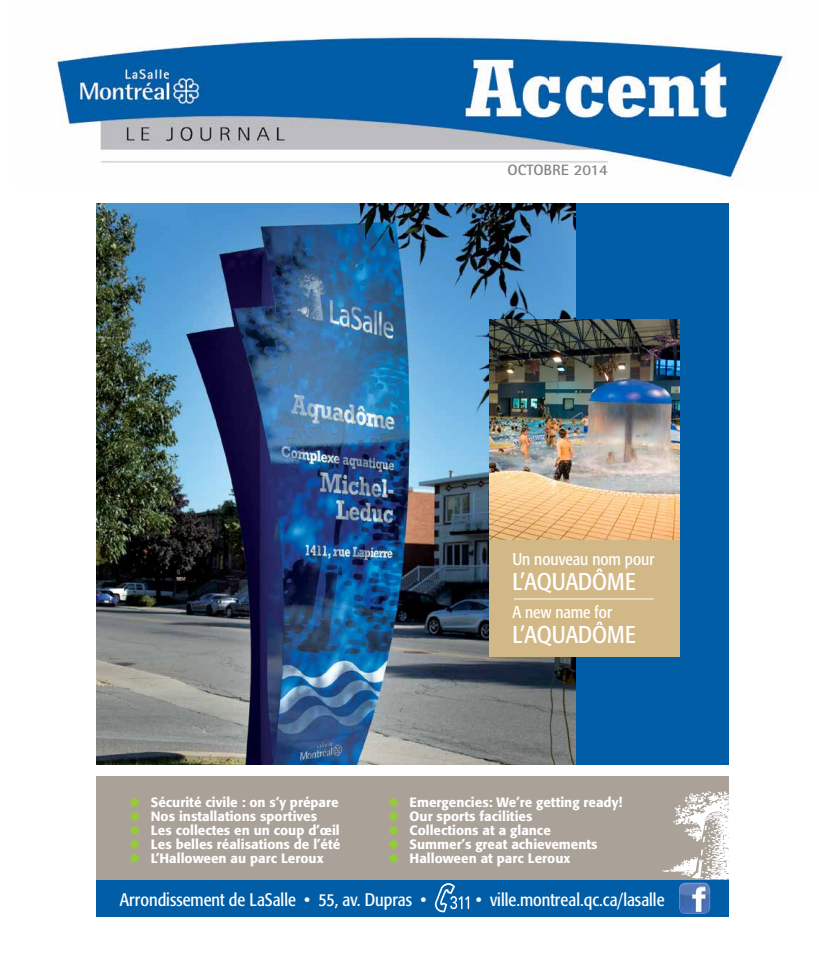
<style>
.page{position:relative;width:819px;height:972px;background:#fff}
.page>*{position:absolute;margin:0;border:0;box-sizing:border-box;transform-origin:0 0}
.t1{font:condensed 24px "Formata";color:#fff}
.t2{font:condensed 18px "Formata";color:#fff}
.t3{font:condensed 17px "Formata";color:#fff}
.t4{font:700 15px "Rotis Sans Serif";color:#828487;scale:1.08 1}
.t5{font:500 13.4px "Formata";color:#fff}
.s1{font-size:30px;color:#96c93d}
</style>
<div class="page">
<img style="left:52px;top:36px;width:735px;height:149px">
<div style="left:96px;top:204px;width:633px;height:561px;background:#005da6"></div>
<img style="left:96px;top:204px;width:480px;height:561px">
<div style="left:96px;top:776px;width:633px;height:111px;background:#aaa199"></div>
<div style="left:96px;top:880px;width:633px;height:37px;background:#005da6"></div>
<img style="left:434px;top:883px;width:36px;height:30px">
<img style="left:662px;top:791px;width:67px;height:88px">
<div style="left:490px;top:540px;width:190px;height:117px;background:#d2b887"></div>
<img style="left:490px;top:320px;width:190px;height:220px">
<img style="left:679px;top:883px;width:31px;height:31px">
<hr style="left:514px;top:598px;width:140px;height:1px;background:#fff">
<p class="t4" style="left:508px;top:161px;width:94px">OCTOBRE 2014</p>
<p class="t3" style="left:512px;top:549px;width:144px">Un nouveau nom pour</p>
<h1 class="t1" style="left:512px;top:567px;width:125px">L’AQUADÔME</h1>
<p class="t3" style="left:512px;top:602px;width:102px">A new name for</p>
<h1 class="t1" style="left:512px;top:620px;width:125px">L’AQUADÔME</h1>
<p class="t5" style="left:130px;top:794px;width:210px"><span class="s1">•</span> Sécurité civile : on s’y prépare</p>
<p class="t5" style="left:130px;top:808px;width:189px"><span class="s1">•</span> Nos installations sportives</p>
<p class="t5" style="left:130px;top:822px;width:211px"><span class="s1">•</span> Les collectes en un coup d’œil</p>
<p class="t5" style="left:130px;top:836px;width:212px"><span class="s1">•</span> Les belles réalisations de l’été</p>
<p class="t5" style="left:130px;top:850px;width:195px"><span class="s1">•</span> L’Halloween au parc Leroux</p>
<p class="t5" style="left:389px;top:794px;width:235px"><span class="s1">•</span> Emergencies: We’re getting ready!</p>
<p class="t5" style="left:389px;top:808px;width:145px"><span class="s1">•</span> Our sports facilities</p>
<p class="t5" style="left:389px;top:822px;width:164px"><span class="s1">•</span> Collections at a glance</p>
<p class="t5" style="left:389px;top:836px;width:211px"><span class="s1">•</span> Summer’s great achievements</p>
<p class="t5" style="left:389px;top:850px;width:183px"><span class="s1">•</span> Halloween at parc Leroux</p>
<h2 class="t2" style="left:120px;top:889px;width:308px">Arrondissement de LaSalle • 55, av. Dupras •</h2>
<h2 class="t2" style="left:476px;top:889px;width:190px">• ville.montreal.qc.ca/lasalle</h2>
</div>
